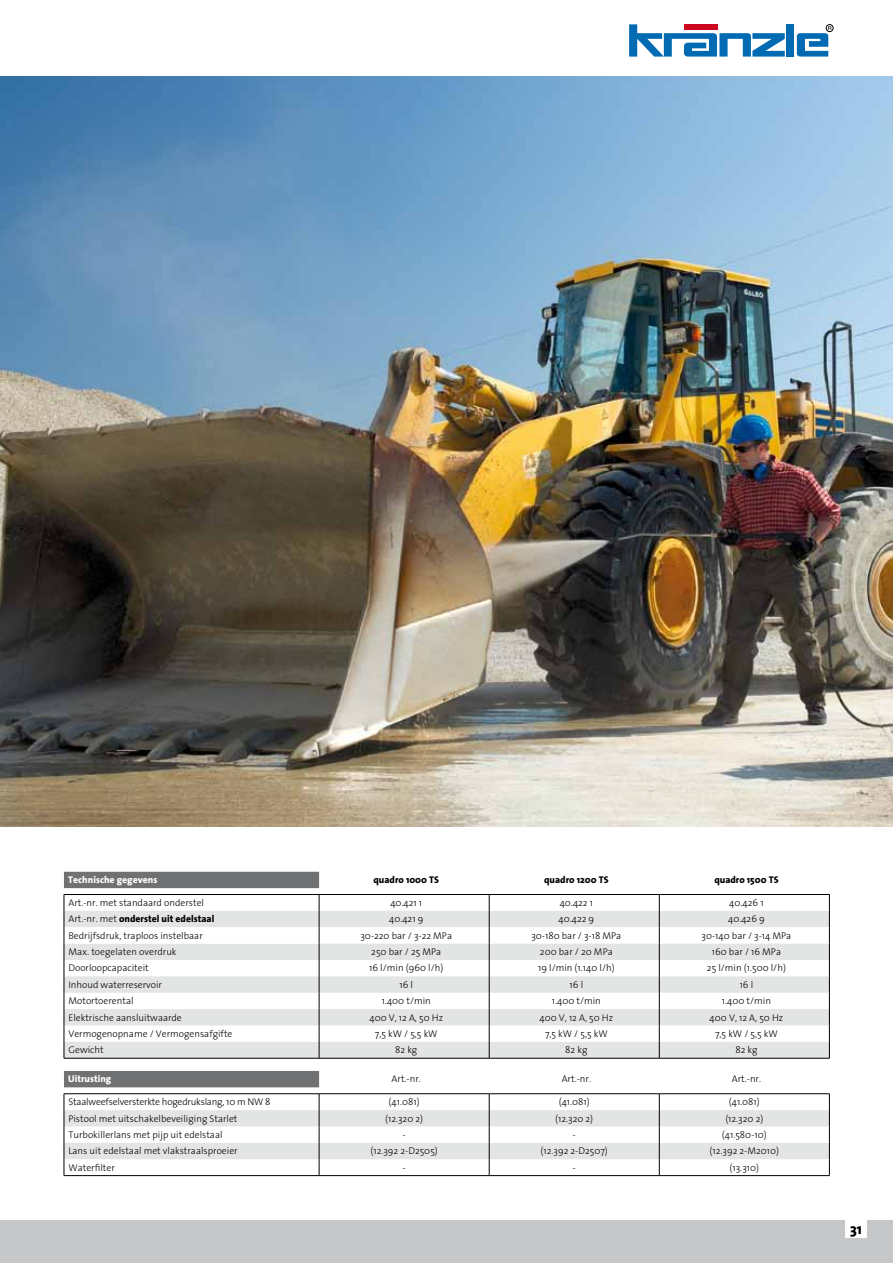
<style>
.page{position:relative;width:893px;height:1263px;background:#fff}
.page>*{position:absolute;margin:0;border:0;box-sizing:border-box;transform-origin:0 0}
.t1{font:800 15px "The Sans";color:#000}
.t2{font:300 9.75px "The Sans";color:#000}
.t3{font:800 9.75px "The Sans";color:#000}
.t4{font:300 9.75px "The Sans";letter-spacing:-.02em;color:#000}
.t5{font:800 9.75px "The Sans";color:#fff}
.s1{font-weight:300}
</style>
<div class="page">
<div style="left:0;top:1220px;width:893px;height:43px;background:#c6c7c8"></div>
<div style="left:845px;top:1220px;width:22px;height:18px;background:#fff"></div>
<img style="left:0;top:77px;width:893px;height:750px">
<svg style="left:629px;top:24px;width:156px;height:33px"></svg>
<div style="left:786px;top:24px;width:8px;height:33px;background:#006ab3"></div>
<div style="left:826px;top:24px;width:7px;height:8px;border:1px solid #000;border-radius:50%"></div>
<svg style="left:797px;top:26px;width:34px;height:31px"></svg>
<div style="left:64px;top:872px;width:255px;height:17px;background:#707172"></div>
<svg style="left:64px;top:1071px;width:765px;height:88px"></svg>
<svg style="left:64px;top:1094px;width:1px;height:81px"></svg>
<svg style="left:319px;top:1094px;width:1px;height:81px"></svg>
<svg style="left:489px;top:1094px;width:1px;height:81px"></svg>
<svg style="left:659px;top:1094px;width:1px;height:81px"></svg>
<svg style="left:829px;top:1094px;width:1px;height:81px"></svg>
<hr style="left:64px;top:1058px;width:255px;height:1px;background:#000">
<hr style="left:319px;top:1058px;width:170px;height:1px;background:#000">
<hr style="left:489px;top:1058px;width:170px;height:1px;background:#000">
<hr style="left:659px;top:1058px;width:171px;height:1px;background:#000">
<hr style="left:64px;top:1175px;width:255px;height:1px;background:#000">
<hr style="left:319px;top:1175px;width:170px;height:1px;background:#000">
<hr style="left:489px;top:1175px;width:170px;height:1px;background:#000">
<hr style="left:659px;top:1175px;width:171px;height:1px;background:#000">
<hr style="left:64px;top:894px;width:255px;height:1px;background:#000">
<hr style="left:319px;top:894px;width:170px;height:1px;background:#000">
<hr style="left:489px;top:894px;width:170px;height:1px;background:#000">
<hr style="left:659px;top:894px;width:171px;height:1px;background:#000">
<svg style="left:64px;top:895px;width:766px;height:163px"></svg>
<hr style="left:64px;top:1093px;width:255px;height:1px;background:#000">
<hr style="left:319px;top:1093px;width:170px;height:1px;background:#000">
<hr style="left:489px;top:1093px;width:170px;height:1px;background:#000">
<hr style="left:659px;top:1093px;width:171px;height:1px;background:#000">
<p class="t5" style="left:68px;top:871px;width:91px">Technische gegevens</p>
<p class="t3" style="left:373px;top:871px;width:67px">quadro 1000 TS</p>
<p class="t3" style="left:544px;top:871px;width:66px">quadro 1200 TS</p>
<p class="t3" style="left:714px;top:871px;width:66px">quadro 1500 TS</p>
<p class="t2" style="left:68px;top:894px;width:137px">Art.-nr. met standaard onderstel</p>
<p class="t2" style="left:390px;top:894px;width:33px">40.421 1</p>
<p class="t2" style="left:560px;top:894px;width:35px">40.422 1</p>
<p class="t2" style="left:729px;top:894px;width:36px">40.426 1</p>
<p class="t3" style="left:68px;top:911px;width:147px"><span class="s1">Art.-nr. met</span> onderstel uit edelstaal</p>
<p class="t2" style="left:389px;top:911px;width:36px">40.421 9</p>
<p class="t2" style="left:558px;top:911px;width:37px">40.422 9</p>
<p class="t2" style="left:728px;top:911px;width:38px">40.426 9</p>
<p class="t2" style="left:68px;top:927px;width:136px">Bedrijfsdruk, traploos instelbaar</p>
<p class="t2" style="left:360px;top:927px;width:93px">30-220 bar / 3-22 MPa</p>
<p class="t2" style="left:531px;top:927px;width:91px">30-180 bar / 3-18 MPa</p>
<p class="t2" style="left:702px;top:927px;width:91px">30-140 bar / 3-14 MPa</p>
<p class="t2" style="left:68px;top:944px;width:110px">Max. toegelaten overdruk</p>
<p class="t2" style="left:371px;top:944px;width:71px">250 bar / 25 MPa</p>
<p class="t2" style="left:540px;top:944px;width:74px">200 bar / 20 MPa</p>
<p class="t2" style="left:712px;top:944px;width:71px">160 bar / 16 MPa</p>
<p class="t2" style="left:68px;top:960px;width:82px">Doorloopcapaciteit</p>
<p class="t2" style="left:369px;top:960px;width:76px">16 l/min (960 l/h)</p>
<p class="t2" style="left:538px;top:960px;width:78px">19 l/min (1.140 l/h)</p>
<p class="t2" style="left:707px;top:960px;width:80px">25 l/min (1.500 l/h)</p>
<p class="t2" style="left:68px;top:976px;width:95px">Inhoud waterreservoir</p>
<p class="t2" style="left:399px;top:976px;width:15px">16l</p>
<p class="t2" style="left:570px;top:976px;width:15px">16l</p>
<p class="t2" style="left:740px;top:976px;width:15px">16l</p>
<p class="t2" style="left:68px;top:993px;width:67px">Motortoerental</p>
<p class="t2" style="left:382px;top:993px;width:51px">1.400 t/min</p>
<p class="t2" style="left:552px;top:993px;width:51px">1.400 t/min</p>
<p class="t2" style="left:722px;top:993px;width:51px">1.400 t/min</p>
<p class="t2" style="left:68px;top:1009px;width:115px">Elektrische aansluitwaarde</p>
<p class="t2" style="left:369px;top:1009px;width:75px">400 V, 12 A, 50 Hz</p>
<p class="t2" style="left:540px;top:1009px;width:75px">400 V, 12 A, 50 Hz</p>
<p class="t2" style="left:710px;top:1009px;width:75px">400 V, 12 A, 50 Hz</p>
<p class="t2" style="left:68px;top:1025px;width:166px">Vermogenopname / Vermogensafgifte</p>
<p class="t2" style="left:375px;top:1025px;width:64px">7,5 kW / 5,5 kW</p>
<p class="t2" style="left:545px;top:1025px;width:64px">7,5 kW / 5,5 kW</p>
<p class="t2" style="left:715px;top:1025px;width:64px">7,5 kW / 5,5 kW</p>
<p class="t2" style="left:68px;top:1042px;width:37px">Gewicht</p>
<p class="t2" style="left:395px;top:1042px;width:24px">82 kg</p>
<p class="t2" style="left:565px;top:1042px;width:24px">82 kg</p>
<p class="t2" style="left:735px;top:1042px;width:24px">82 kg</p>
<p class="t5" style="left:68px;top:1071px;width:45px">Uitrusting</p>
<p class="t2" style="left:392px;top:1071px;width:31px">Art.-nr.</p>
<p class="t2" style="left:562px;top:1071px;width:31px">Art.-nr.</p>
<p class="t2" style="left:732px;top:1071px;width:31px">Art.-nr.</p>
<p class="t4" style="left:68px;top:1094px;width:204px">Staalweefselversterkte hogedrukslang, 10 m NW 8</p>
<p class="t2" style="left:389px;top:1094px;width:33px">(41.081)</p>
<p class="t2" style="left:559px;top:1094px;width:33px">(41.081)</p>
<p class="t2" style="left:729px;top:1094px;width:33px">(41.081)</p>
<p class="t2" style="left:68px;top:1110px;width:171px">Pistool met uitschakelbeveiliging Starlet</p>
<p class="t2" style="left:385px;top:1110px;width:39px">(12.320 2)</p>
<p class="t2" style="left:555px;top:1110px;width:39px">(12.320 2)</p>
<p class="t2" style="left:725px;top:1110px;width:39px">(12.320 2)</p>
<p class="t2" style="left:68px;top:1126px;width:156px">Turbokillerlans met pijp uit edelstaal</p>
<p class="t2" style="left:403px;top:1126px;width:5px">-</p>
<p class="t2" style="left:573px;top:1126px;width:5px">-</p>
<p class="t2" style="left:722px;top:1126px;width:46px">(41.580-10)</p>
<p class="t2" style="left:68px;top:1143px;width:171px">Lans uit edelstaal met vlakstraalsproeier</p>
<p class="t2" style="left:370px;top:1143px;width:69px">(12.392 2-D2505)</p>
<p class="t2" style="left:541px;top:1143px;width:69px">(12.392 2-D2507)</p>
<p class="t2" style="left:710px;top:1143px;width:71px">(12.392 2-M2010)</p>
<p class="t2" style="left:68px;top:1159px;width:48px">Waterfilter</p>
<p class="t2" style="left:403px;top:1159px;width:5px">-</p>
<p class="t2" style="left:573px;top:1159px;width:5px">-</p>
<p class="t2" style="left:730px;top:1159px;width:31px">(13.310)</p>
<h1 class="t1" style="left:850px;top:1216px;width:14px">31</h1>
</div>
